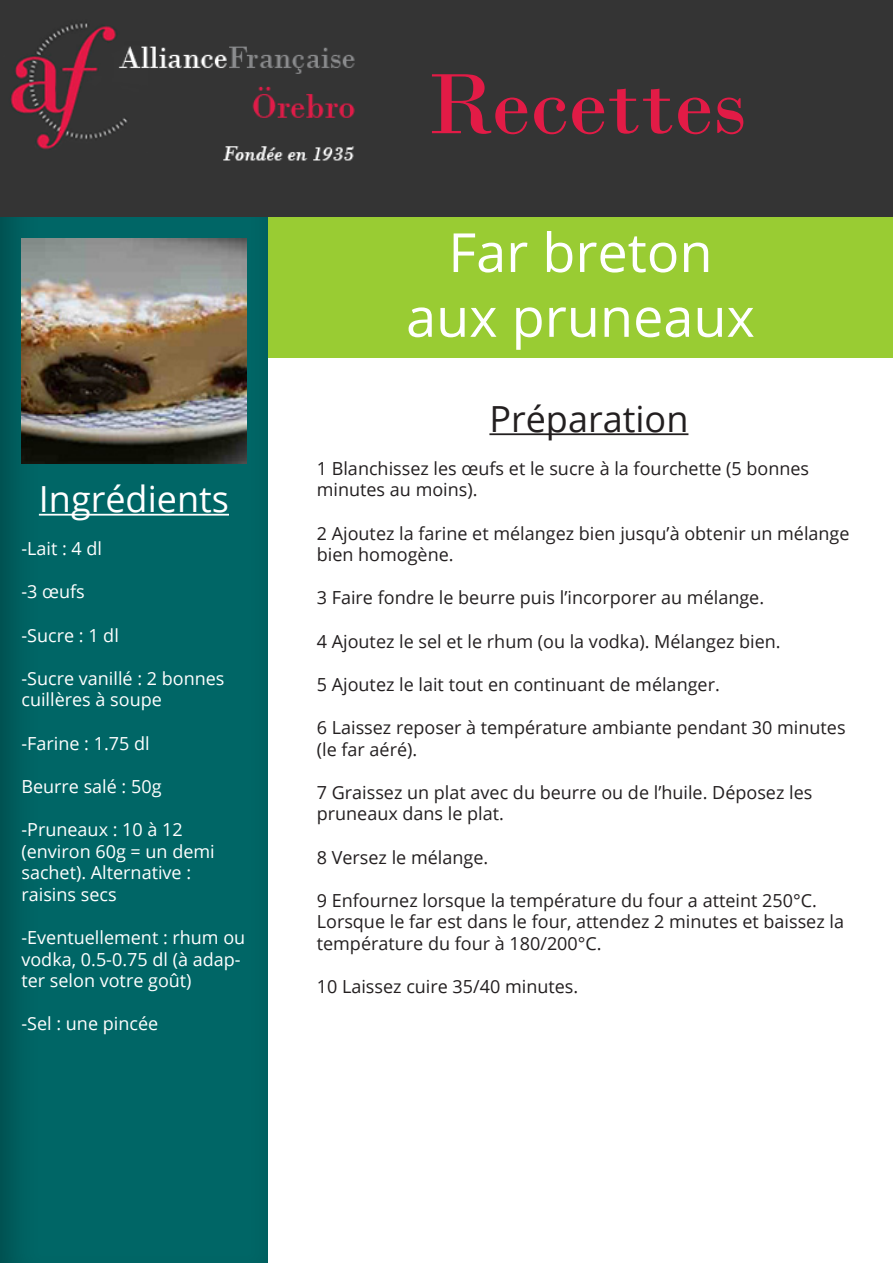
<style>
.page{position:relative;width:893px;height:1263px;background:#fff}
.page>*{position:absolute;margin:0;border:0;box-sizing:border-box;transform-origin:0 0}
.t1{font:90px "Bodoni";color:#e21b46}
.t2{font:54px "Open Sans";color:#fff}
.t3{font:36px "Open Sans";color:#fff}
.t4{font:36px "Open Sans";color:#231f20}
.t5{font:18px/21.6px "Open Sans";color:#231f20}
.t6{font:18px/21.6px "Open Sans";color:#fff}
</style>
<div class="page">
<div style="left:268px;top:217px;width:625px;height:140px;background:#9c3"></div>
<div style="left:0;top:0;width:268px;height:1263px;background:#231f20;opacity:.3"></div>
<div style="left:0;top:0;width:893px;height:217px;background:#343434"></div>
<img style="left:10px;top:23px;width:345px;height:138px">
<hr style="left:39px;top:514px;width:190px;height:2px;background:#fff">
<hr style="left:489px;top:433px;width:199px;height:2px;background:#231f20">
<img style="left:21px;top:238px;width:225px;height:225px">
<p class="t3" style="left:39px;top:474px;width:192px">Ingrédients</p>
<p class="t6" style="left:21px;top:537px;width:82px">-Lait : 4 dl</p>
<p class="t6" style="left:21px;top:581px;width:65px">-3 œufs</p>
<p class="t6" style="left:21px;top:624px;width:99px">-Sucre : 1 dl</p>
<p class="t6" style="left:21px;top:667px;width:205px">-Sucre vanillé : 2 bonnes</p>
<p class="t6" style="left:21px;top:689px;width:142px">cuillères à soupe</p>
<p class="t6" style="left:21px;top:732px;width:130px">-Farine : 1.75 dl</p>
<p class="t6" style="left:21px;top:775px;width:142px">Beurre salé : 50g</p>
<p class="t6" style="left:21px;top:818px;width:163px">-Pruneaux : 10 à 12</p>
<p class="t6" style="left:21px;top:840px;width:195px">(environ 60g = un demi sachet). Alternative :</p>
<p class="t6" style="left:21px;top:883px;width:97px">raisins secs</p>
<p class="t6" style="left:21px;top:926px;width:225px">-Eventuellement : rhum ou vodka, 0.5-0.75 dl (à adap&shy;ter selon votre goût)</p>
<p class="t6" style="left:21px;top:1013px;width:138px">-Sel : une pincée</p>
<p class="t1" style="left:426px;top:51px;width:322px">Recettes</p>
<p class="t2" style="left:448px;top:215px;width:266px">Far breton</p>
<p class="t2" style="left:406px;top:280px;width:350px">aux pruneaux</p>
<p class="t4" style="left:489px;top:394px;width:201px">Préparation</p>
<p class="t5" style="left:317px;top:457px;width:494px">1 Blanchissez les œufs et le sucre à la fourchette (5 bonnes</p>
<p class="t5" style="left:317px;top:478px;width:162px">minutes au moins).</p>
<p class="t5" style="left:317px;top:522px;width:534px">2 Ajoutez la farine et mélangez bien jusqu’à obtenir un mélange bien homogène.</p>
<p class="t5" style="left:317px;top:586px;width:449px">3 Faire fondre le beurre puis l’incorporer au mélange.</p>
<p class="t5" style="left:317px;top:630px;width:465px">4 Ajoutez le sel et le rhum (ou la vodka). Mélangez bien.</p>
<p class="t5" style="left:317px;top:673px;width:404px">5 Ajoutez le lait tout en continuant de mélanger.</p>
<p class="t5" style="left:317px;top:716px;width:530px">6 Laissez reposer à température ambiante pendant 30 minutes (le far aéré).</p>
<p class="t5" style="left:317px;top:781px;width:497px">7 Graissez un plat avec du beurre ou de l’huile. Déposez les</p>
<p class="t5" style="left:317px;top:802px;width:189px">pruneaux dans le plat.</p>
<p class="t5" style="left:317px;top:846px;width:173px">8 Versez le mélange.</p>
<p class="t5" style="left:317px;top:889px;width:529px">9 Enfournez lorsque la température du four a atteint 250°C.<br>Lorsque le far est dans le four, attendez 2 minutes et baissez la température du four à 180/200°C.</p>
<p class="t5" style="left:317px;top:975px;width:263px">10 Laissez cuire 35/40 minutes.</p>
</div>
